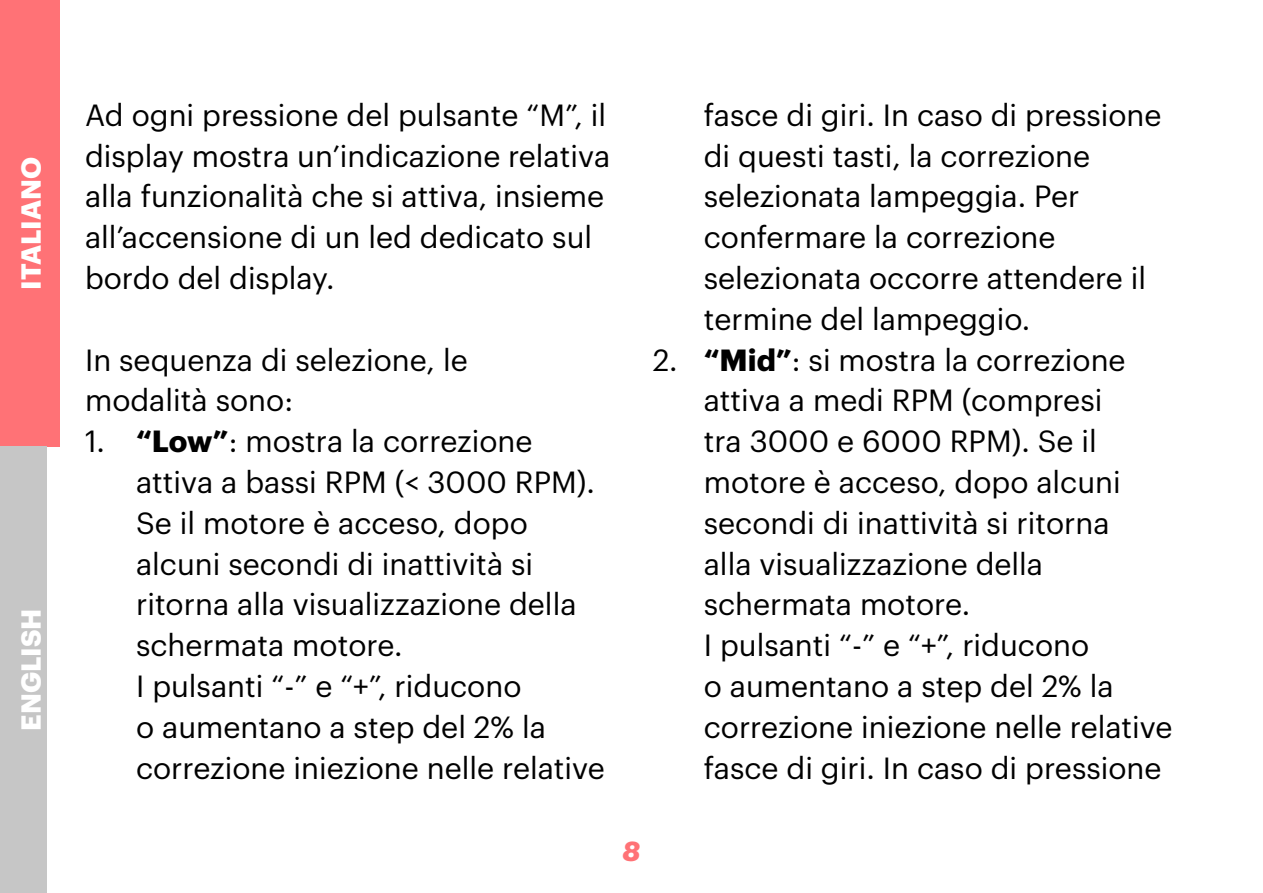
<style>
.page{position:relative;width:1263px;height:893px;background:#fff}
.page>*{position:absolute;margin:0;border:0;box-sizing:border-box;transform-origin:0 0}
.p-paragrafo{font:30px/40.8px "Graphik";color:#000}
.t1{font:700 27px "Graphik";color:#fff}
.t2{font:italic 700 27px "Graphik";color:#ff7276}
.s1{font-weight:700}
</style>
<div class="page">
<div style="left:0;top:0;width:60px;height:446px;background:#ff7276"></div>
<div style="left:0;top:446px;width:47px;height:447px;background:#c6c6c6"></div>
<p class="t1" style="left:10px;top:290px;width:134px;rotate:-90deg">ITALIANO</p>
<p class="t1" style="left:10px;top:731px;width:124px;rotate:-90deg">ENGLISH</p>
<p class="p-paragrafo" style="left:85px;top:92px;width:527px">Ad ogni pressione del pulsante “M”, il display mostra un’indicazione relativa alla funzionalità che si attiva, insieme all’accensione di un led dedicato sul bordo del display.</p>
<p class="p-paragrafo" style="left:85px;top:337px;width:384px">In sequenza di selezione, le modalità sono:</p>
<p class="p-paragrafo" style="left:136px;top:419px;width:470px;text-indent:-51px">1. <span class="s1">“Low”</span>: mostra la correzione attiva a bassi RPM (&lt; 3000 RPM).<br>Se il motore è acceso, dopo alcuni secondi di inattività si ritorna alla visualizzazione della schermata motore.<br>I pulsanti “-” e “+”, riducono<br>o aumentano a step del 2% la correzione iniezione nelle relative</p>
<p class="p-paragrafo" style="left:704px;top:92px;width:459px">fasce di giri. In caso di pressione di questi tasti, la correzione selezionata lampeggia. Per confermare la correzione selezionata occorre attendere il termine del lampeggio.</p>
<p class="p-paragrafo" style="left:704px;top:337px;width:470px;text-indent:-51px">2. <span class="s1">“Mid”</span>: si mostra la correzione attiva a medi RPM (compresi<br>tra 3000 e 6000 RPM). Se il motore è acceso, dopo alcuni secondi di inattività si ritorna<br>alla visualizzazione della schermata motore.<br>I pulsanti “-” e “+”, riducono<br>o aumentano a step del 2% la correzione iniezione nelle relative fasce di giri. In caso di pressione</p>
<p class="t2" style="left:623px;top:831px;width:19px">8</p>
</div>
